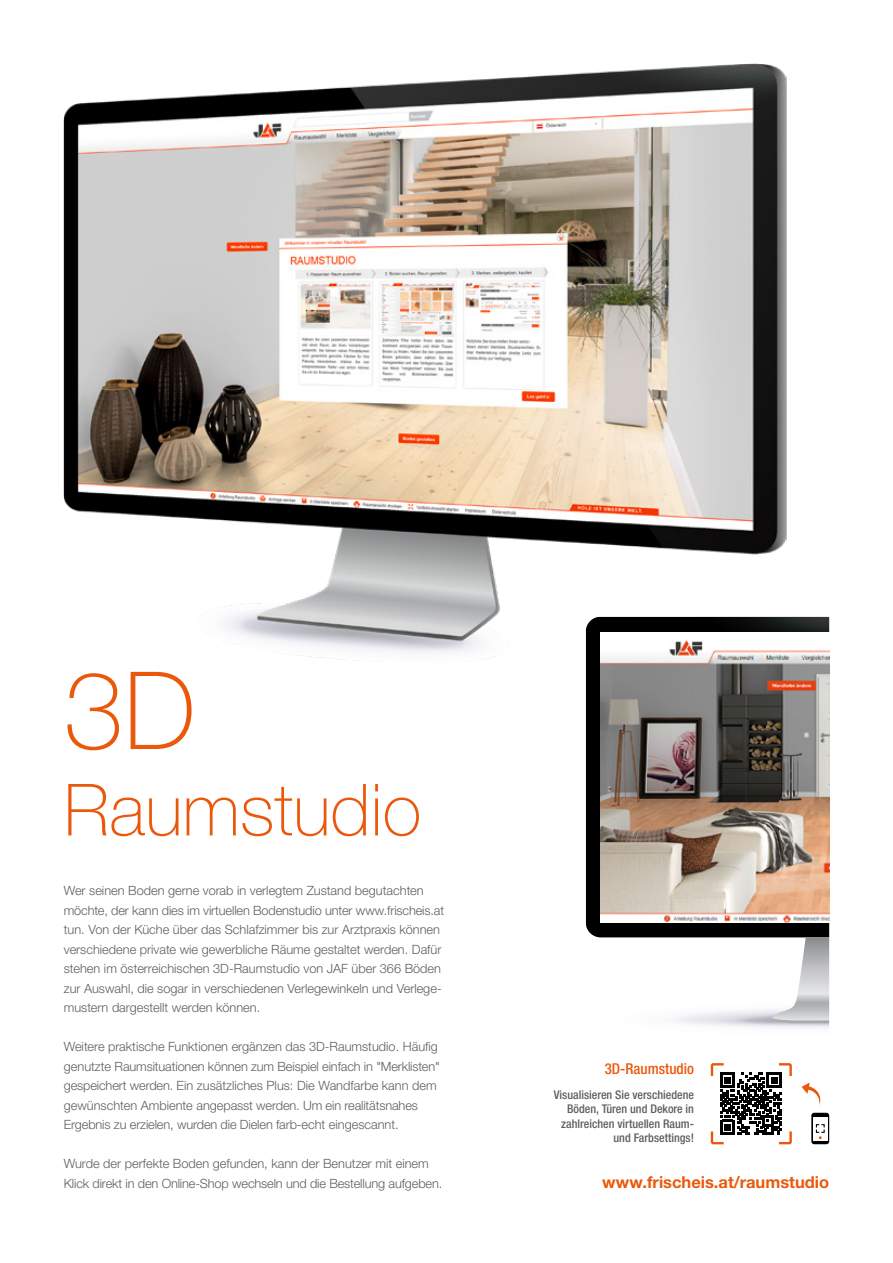
<style>
.page{position:relative;width:893px;height:1263px;background:#fff}
.page>*{position:absolute;margin:0;border:0;box-sizing:border-box;transform-origin:0 0}
.Freitext{font:100 108px "Helvetica Neue LTW1 G";color:#ea580c}
.Freitext-2{font:100 72px "Helvetica Neue LTW1 G";color:#ea580c}
.Freitext-3{font:700 16.5px "Helvetica Neue LTW1 G";color:#ea580c}
.ÜB_1{font:500 condensed 15px "Helvetica Neue LTW1 G";color:#ea580c}
.Freitext-4{font:300 12.75px/19.5px "Helvetica Neue LTW1 G";color:#5f5e5e}
.ÜB_1-2{font:500 condensed 12px/14.4px "Helvetica Neue LTW1 G";color:#5f5e5e;text-align:right}
</style>
<div class="page">
<img style="left:64px;top:64px;width:723px;height:598px">
<div style="left:586px;top:617px;width:243px;height:320px;background:#000"></div>
<svg style="left:690px;top:617px;width:139px;height:15px;background:#101212"></svg>
<svg style="left:609px;top:937px;width:220px;height:91px"></svg>
<img style="left:600px;top:632px;width:229px;height:291px">
<svg style="left:811px;top:1113px;width:18px;height:31px"></svg>
<div style="left:813px;top:1117px;width:14px;height:23px;background:#fff"></div>
<svg style="left:816px;top:1124px;width:9px;height:15px"></svg>
<svg style="left:801px;top:1082px;width:20px;height:23px"></svg>
<svg style="left:710px;top:1063px;width:82px;height:82px"></svg>
<p class="Freitext" style="left:64px;top:646px;width:134px">3D</p>
<p class="Freitext-2" style="left:64px;top:767px;width:359px">Raumstudio</p>
<p class="Freitext-4" style="left:64px;top:881px;width:382px">Wer seinen Boden gerne vorab in verlegtem Zustand begutachten möchte, der kann dies im virtuellen Bodenstudio unter www.frischeis.at tun. Von der Küche über das Schlafzimmer bis zur Arztpraxis können verschiedene private wie gewerbliche Räume gestaltet werden. Dafür stehen im österreichischen 3D-Raumstudio von JAF über 366 Böden zur Auswahl, die sogar in verschiedenen Verlegewinkeln und Verlege&shy;mustern dargestellt werden können.</p>
<p class="Freitext-4" style="left:64px;top:1037px;width:378px">Weitere praktische Funktionen ergänzen das 3D-Raumstudio. Häufig genutzte Raumsituationen können zum Beispiel einfach in "Merklisten" gespeichert werden. Ein zusätzliches Plus: Die Wandfarbe kann dem gewünschten Ambiente angepasst werden. Um ein realitätsnahes Ergebnis zu erzielen, wurden die Dielen farb-echt eingescannt.</p>
<p class="Freitext-4" style="left:64px;top:1154px;width:380px">Wurde der perfekte Boden gefunden, kann der Benutzer mit einem<br>Klick direkt in den Online-Shop wechseln und die Bestellung aufgeben.</p>
<p class="ÜB_1" style="left:605px;top:1059px;width:91px">3D-Raumstudio</p>
<p class="ÜB_1-2" style="left:554px;top:1087px;width:142px">Visualisieren Sie verschiedene<br>Böden, Türen und Dekore in zahlreichen virtuellen Raum&shy;und Farbsettings!</p>
<p class="Freitext-3" style="left:602px;top:1171px;width:228px">www.frischeis.at/raumstudio</p>
</div>
